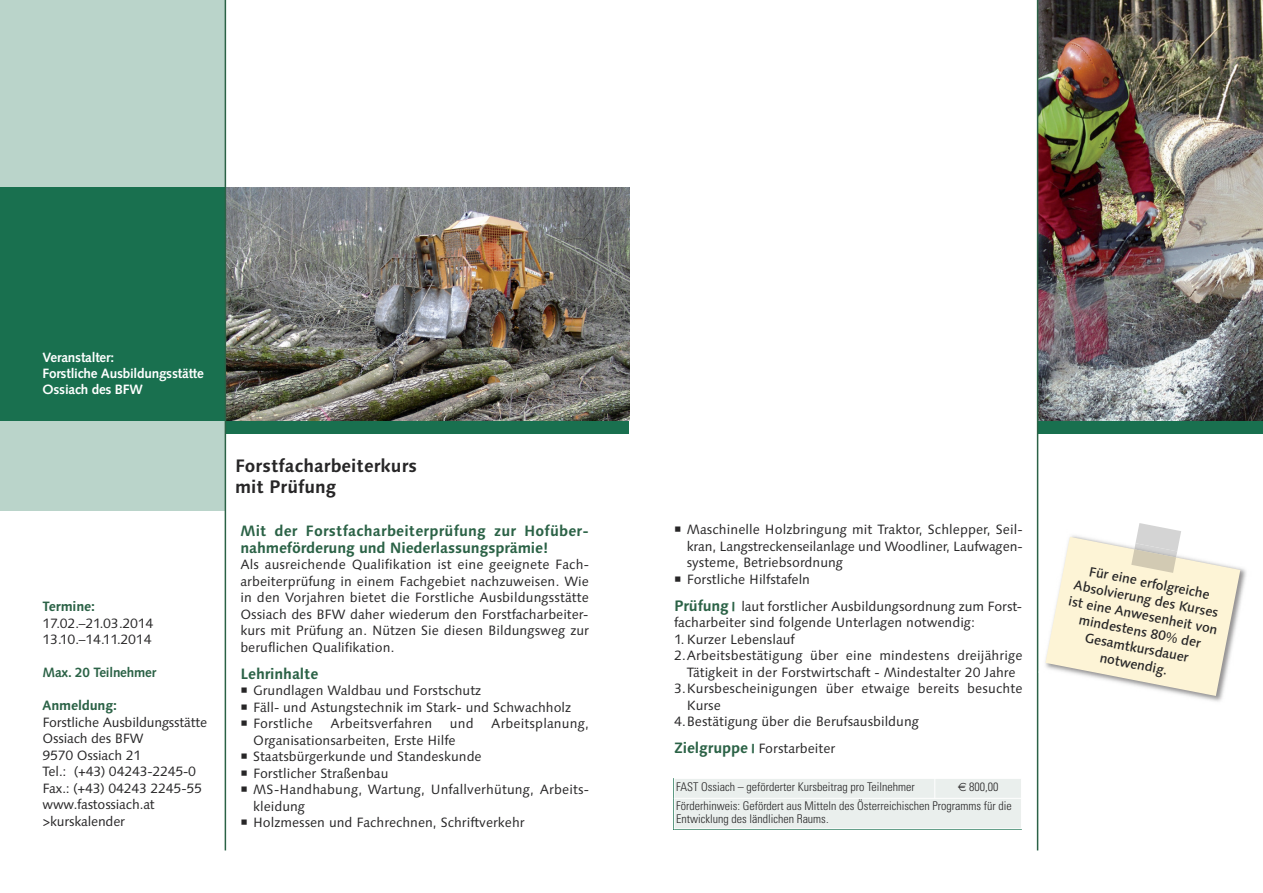
<style>
.page{position:relative;width:1263px;height:893px;background:#fff}
.page>*{position:absolute;margin:0;border:0;box-sizing:border-box;transform-origin:0 0}
.t1{font:700 18px/21px "Linotype Syntax Com";color:#272627}
.t2{font:700 15px/16.5px "Linotype Syntax Com";letter-spacing:-.01em;color:#2b6246}
.t3{font:13.5px/16.5px "Linotype Syntax Com";color:#272627}
.t4{font:500 13.5px/16.5px "Linotype Syntax Com";color:#272627;text-align:center}
.t5{font:700 13.5px/16.2px "Syntax";letter-spacing:-.015em;color:#fff}
.t6{font:700 13.5px "Linotype Syntax Com";letter-spacing:-.015em;color:#2b6246}
.t7{font:700 13.5px "Syntax";letter-spacing:-.015em;color:#2b6246}
.t8{font:300 condensed 12px/18.5px "Univers";color:#272627}
.s1{font-weight:700;font-size:15px;color:#2b6246}
.s2{font-family:"Syntax";font-weight:900;font-size:12px;color:#2b6246}
</style>
<div class="page">
<div style="left:0;top:0;width:225px;height:510px;background:#bad4ca"></div>
<div style="left:0;top:187px;width:225px;height:234px;background:#19704f"></div>
<img style="left:226px;top:187px;width:403px;height:234px">
<div style="left:225px;top:421px;width:404px;height:13px;background:#19704f"></div>
<img style="left:1038px;top:1px;width:225px;height:420px">
<div style="left:1037px;top:421px;width:226px;height:13px;background:#19704f"></div>
<hr style="left:225px;top:0;width:1px;height:850px;background:#2b6246">
<hr style="left:1037px;top:0;width:1px;height:850px;background:#2b6246">
<img style="left:1038px;top:530px;width:208px;height:179px">
<svg style="left:1045px;top:523px;width:195px;height:173px"></svg>
<div style="left:674px;top:778px;width:261px;height:20px;background:#eaefed"></div>
<div style="left:935px;top:778px;width:87px;height:20px;background:#eaefed"></div>
<div style="left:674px;top:798px;width:347px;height:31px;background:#eaefed"></div>
<hr style="left:674px;top:778px;width:1px;height:51px;background:#fff">
<svg style="left:934px;top:779px;width:1px;height:19px"></svg>
<hr style="left:1021px;top:778px;width:1px;height:51px;background:#fff">
<hr style="left:674px;top:778px;width:348px;height:1px;background:#fff">
<hr style="left:674px;top:798px;width:348px;height:1px;background:#fff">
<hr style="left:674px;top:828px;width:348px;height:1px;background:#fff">
<p class="t5" style="left:43px;top:350px;width:163px">Veranstalter:<br>Forstliche Ausbildungsstätte<br>Ossiach des BFW</p>
<p class="t6" style="left:43px;top:598px;width:54px">Termine:</p>
<p class="t3" style="left:43px;top:615px;width:112px">17.02.–21.03.2014<br>13.10.–14.11.2014</p>
<p class="t7" style="left:43px;top:667px;width:115px">Max. 20 Teilnehmer</p>
<p class="t6" style="left:43px;top:697px;width:76px">Anmeldung:</p>
<p class="t3" style="left:43px;top:714px;width:166px">Forstliche Ausbildungsstätte<br>Ossiach des BFW<br>9570 Ossiach 21<br>Tel.: (+43) 04243-2245-0<br>Fax.: (+43) 04243 2245-55 www.fastossiach.at &gt;kurskalender</p>
<h1 class="t1" style="left:235px;top:455px;width:184px">Forstfacharbeiterkurs mit Prüfung</h1>
<p class="t2" style="left:240px;top:523px;width:350px">Mit der Forstfacharbeiterprüfung zur Hofüber&shy;nahmeförderung und Niederlassungsprämie!</p>
<p class="t3" style="left:240px;top:556px;width:350px;text-align:justify">Als ausreichende Qualifikation ist eine geeignete Fach&shy;arbeiterprüfung in einem Fachgebiet nachzuweisen. Wie in den Vorjahren bietet die Forstliche Ausbildungsstätte Ossiach des BFW daher wiederum den Forstfacharbeiter&shy;kurs mit Prüfung an. Nützen Sie diesen Bildungsweg zur beruflichen Qualifikation.</p>
<p class="t2" style="left:240px;top:665px;width:80px">Lehrinhalte</p>
<p class="t3" style="left:240px;top:682px;width:242px">○ Grundlagen Waldbau und Forstschutz</p>
<p class="t3" style="left:240px;top:699px;width:332px">○ Fäll- und Astungstechnik im Stark- und Schwachholz</p>
<p class="t3" style="left:240px;top:715px;width:74px">○ Forstliche</p>
<p class="t3" style="left:330px;top:715px;width:103px">Arbeitsverfahren</p>
<p class="t3" style="left:450px;top:715px;width:25px">und</p>
<p class="t3" style="left:491px;top:715px;width:99px">Arbeitsplanung,</p>
<p class="t3" style="left:253px;top:732px;width:204px">Organisationsarbeiten, Erste Hilfe</p>
<p class="t3" style="left:240px;top:748px;width:243px">○ Staatsbürgerkunde und Standeskunde</p>
<p class="t3" style="left:240px;top:765px;width:150px">○ Forstlicher Straßenbau</p>
<p class="t3" style="left:253px;top:781px;width:337px;text-indent:-13px">○ MS-Handhabung, Wartung, Unfallverhütung, Arbeits&shy;kleidung</p>
<p class="t3" style="left:240px;top:814px;width:286px">○ Holzmessen und Fachrechnen, Schriftverkehr</p>
<p class="t3" style="left:687px;top:521px;width:337px;text-align:justify;text-indent:-13px">○ Maschinelle Holzbringung mit Traktor, Schlepper, Seil&shy;kran, Langstreckenseilanlage und Woodliner, Laufwagen&shy;systeme, Betriebsordnung</p>
<p class="t3" style="left:674px;top:565px;width:350px;line-height:27px">○ Forstliche Hilfstafeln<br><span class="s1">Prüfung</span> <span class="s2">|</span> laut forstlicher Ausbildungsordnung zum Forst-</p>
<p class="t3" style="left:674px;top:614px;width:303px">facharbeiter sind folgende Unterlagen notwendig:</p>
<p class="t3" style="left:674px;top:631px;width:122px">1. Kurzer Lebenslauf</p>
<p class="t3" style="left:674px;top:647px;width:350px">2.Arbeitsbestätigung über eine mindestens dreijährige</p>
<p class="t3" style="left:687px;top:664px;width:330px">Tätigkeit in der Forstwirtschaft - Mindestalter 20 Jahre</p>
<p class="t3" style="left:674px;top:680px;width:350px">3.Kursbescheinigungen über etwaige bereits besuchte</p>
<p class="t3" style="left:687px;top:697px;width:36px">Kurse</p>
<p class="t3" style="left:674px;top:713px;width:246px">4.Bestätigung über die Berufsausbildung</p>
<p class="t3" style="left:674px;top:740px;width:163px"><span class="s1">Zielgruppe</span> <span class="s2">|</span> Forstarbeiter</p>
<p class="t8" style="left:676px;top:779px;width:240px">FAST Ossiach – geförderter Kursbeitrag pro Teilnehmer</p>
<p class="t8" style="left:676px;top:779px;width:337px;text-indent:293px">800,00<br>Förderhinweis: Gefördert aus Mitteln des Österreichischen Programms für die</p>
<p class="t8" style="left:676px;top:811px;width:154px">Entwicklung des ländlichen Raums.</p>
<p class="t4" style="left:1077px;top:560px;width:153px;rotate:11deg">Für eine erfolgreiche<br>Absolvierung des Kurses ist eine Anwesenheit von mindestens 80% der<br>Gesamtkursdauer notwendig.</p>
</div>
